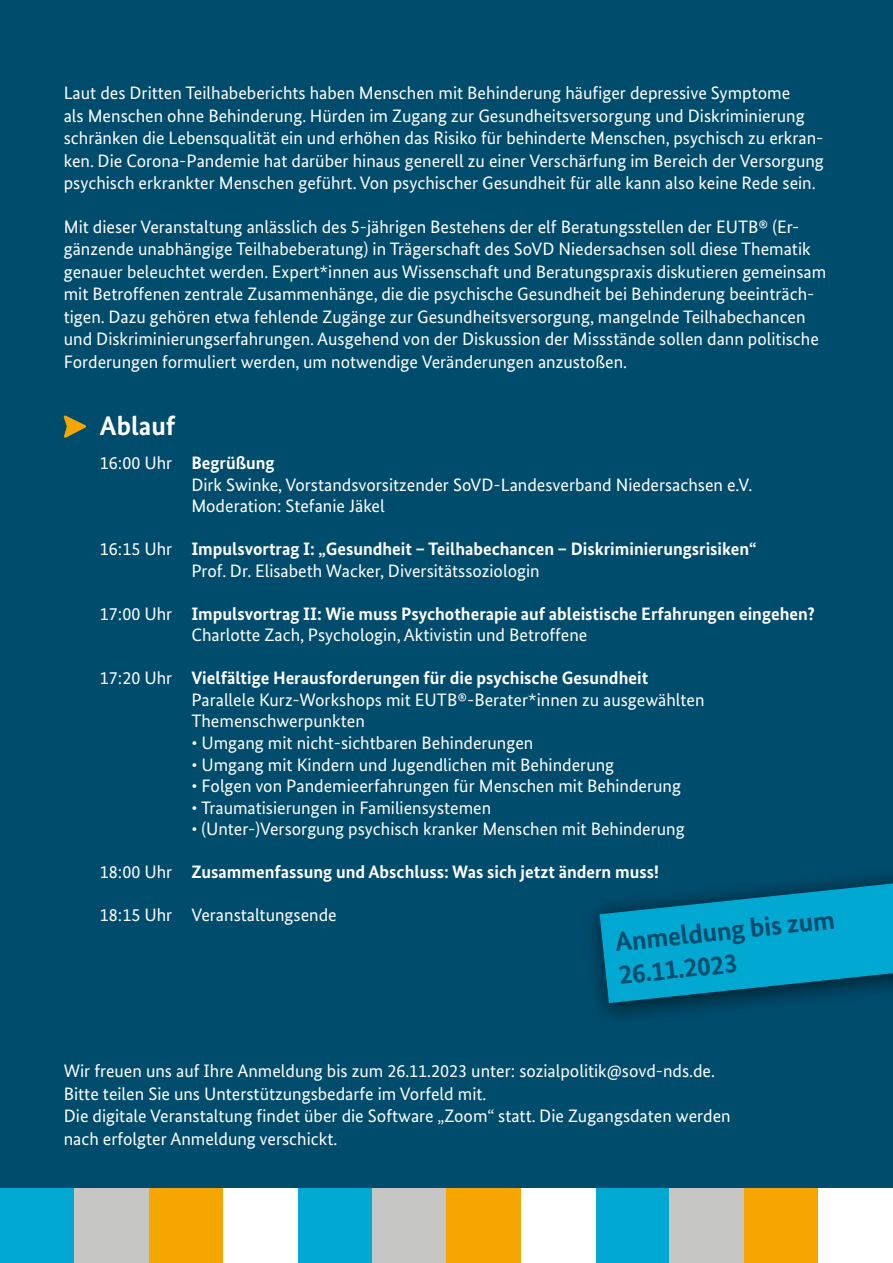
<style>
.page{position:relative;width:893px;height:1263px;background:#fff}
.page>*{position:absolute;margin:0;border:0;box-sizing:border-box;transform-origin:0 0}
.t1{font:700 27px/33px "Bundes Sans";color:#004c6d}
.t2{font:700 27px "Bundes Sans";color:#fff}
.t3{font:18px/22.5px "Bundes Sans";color:#fff}
.t4{font:700 18px/21.6px "Bundes Sans";color:#fff}
.s1{font-weight:700}
.s2{font-weight:400}
</style>
<div class="page">
<div style="left:0;top:0;width:893px;height:1188px;background:#004c6d"></div>
<div style="left:0;top:1188px;width:74px;height:75px;background:#00a8d2"></div>
<div style="left:298px;top:1188px;width:74px;height:75px;background:#00a8d2"></div>
<div style="left:595px;top:1188px;width:75px;height:75px;background:#00a8d2"></div>
<div style="left:74px;top:1188px;width:75px;height:75px;background:#c6c6c5"></div>
<div style="left:372px;top:1188px;width:74px;height:75px;background:#c6c6c5"></div>
<div style="left:670px;top:1188px;width:74px;height:75px;background:#c6c6c5"></div>
<div style="left:149px;top:1188px;width:74px;height:75px;background:#f6a600"></div>
<div style="left:446px;top:1188px;width:75px;height:75px;background:#f6a600"></div>
<div style="left:744px;top:1188px;width:75px;height:75px;background:#f6a600"></div>
<svg style="left:64px;top:415px;width:22px;height:23px"></svg>
<div style="left:580px;top:862px;width:313px;height:166px;background:#000;opacity:.5"></div>
<svg style="left:600px;top:883px;width:293px;height:120px;background:#008cb2"></svg>
<p class="t3" style="left:64px;top:81px;width:762px">Laut des Dritten Teilhabeberichts haben Menschen mit Behinderung häufiger depressive Symptome<br>als Menschen ohne Behinderung. Hürden im Zugang zur Gesundheitsversorgung und Diskriminierung schränken die Lebensqualität ein und erhöhen das Risiko für behinderte Menschen, psychisch zu erkran&shy;ken. Die Corona-Pandemie hat darüber hinaus generell zu einer Verschärfung im Bereich der Versorgung psychisch erkrankter Menschen geführt. Von psychischer Gesundheit für alle kann also keine Rede sein.</p>
<p class="t3" style="left:64px;top:215px;width:764px">Mit dieser Veranstaltung anlässlich des 5-jährigen Bestehens der elf Beratungsstellen der EUTB® (Er&shy;gänzende unabhängige Teilhabeberatung) in Trägerschaft des SoVD Niedersachsen soll diese Thematik genauer beleuchtet werden. Expert*innen aus Wissenschaft und Beratungspraxis diskutieren gemeinsam mit Betroffenen zentrale Zusammenhänge, die die psychische Gesundheit bei Behinderung beeinträch&shy;tigen. Dazu gehören etwa fehlende Zugänge zur Gesundheitsversorgung, mangelnde Teilhabechancen und Diskriminierungserfahrungen. Ausgehend von der Diskussion der Missstände sollen dann politische Forderungen formuliert werden, um notwendige Veränderungen anzustoßen.</p>
<h1 class="t2" style="left:100px;top:409px;width:77px">Ablauf</h1>
<p class="t3" style="left:191px;top:452px;width:563px;line-height:21.6px;text-indent:-91px">16:00 Uhr <span class="s1">Begrüßung<br></span>Dirk Swinke, Vorstandsvorsitzender SoVD-Landesverband Niedersachsen e.V.<br>Moderation: Stefanie Jäkel</p>
<p class="t4" style="left:191px;top:538px;width:567px;text-indent:-91px"><span class="s2">16:15 Uhr</span> Impulsvortrag I: „Gesundheit – Teilhabechancen – Diskriminierungsrisiken“<br><span class="s2">Prof. Dr. Elisabeth Wacker, Diversitätssoziologin</span></p>
<p class="t4" style="left:191px;top:602px;width:625px;text-indent:-91px"><span class="s2">17:00 Uhr</span> Impulsvortrag II: Wie muss Psychotherapie auf ableistische Erfahrungen eingehen?<br><span class="s2">Charlotte Zach, Psychologin, Aktivistin und Betroffene</span></p>
<p class="t3" style="left:191px;top:667px;width:515px;line-height:21.6px;text-indent:-91px">17:20 Uhr <span class="s1">Vielfältige Herausforderungen für die psychische Gesundheit<br></span>Parallele Kurz-Workshops mit EUTB®-Berater*innen zu ausgewählten<br>Themenschwerpunkten</p>
<p class="t3" style="left:191px;top:731px;width:344px">• Umgang mit nicht-sichtbaren Behinderungen</p>
<p class="t3" style="left:191px;top:753px;width:424px">• Umgang mit Kindern und Jugendlichen mit Behinderung</p>
<p class="t3" style="left:191px;top:774px;width:491px">• Folgen von Pandemieerfahrungen für Menschen mit Behinderung</p>
<p class="t3" style="left:191px;top:796px;width:301px">• Traumatisierungen in Familiensystemen</p>
<p class="t3" style="left:191px;top:818px;width:495px">• (Unter-)Versorgung psychisch kranker Menschen mit Behinderung</p>
<p class="t4" style="left:100px;top:861px;width:560px"><span class="s2">18:00 Uhr</span> Zusammenfassung und Abschluss: Was sich jetzt ändern muss!</p>
<p class="t3" style="left:100px;top:903px;width:238px">18:15 Uhr Veranstaltungsende</p>
<h1 class="t1" style="left:614px;top:925px;width:222px;rotate:-6deg">Anmeldung bis zum<br>26.11.2023</h1>
<p class="t3" style="left:64px;top:1059px;width:668px">Wir freuen uns auf Ihre Anmeldung bis zum 26.11.2023 unter: sozialpolitik@sovd-nds.de.<br>Bitte teilen Sie uns Unterstützungsbedarfe im Vorfeld mit.<br>Die digitale Veranstaltung findet über die Software „Zoom“ statt. Die Zugangsdaten werden nach erfolgter Anmeldung verschickt.</p>
</div>
